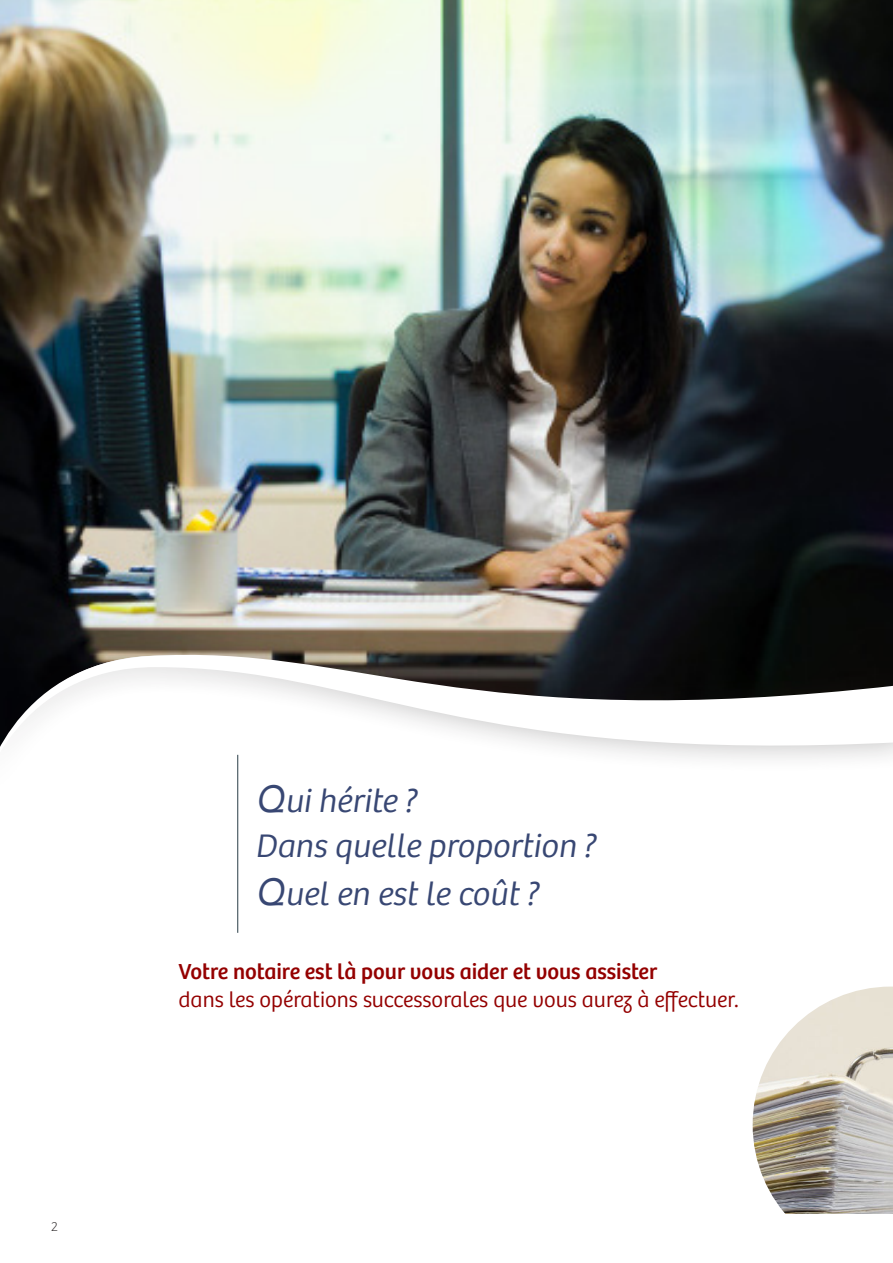
<style>
.page{position:relative;width:893px;height:1263px;background:#fff}
.page>*{position:absolute;margin:0;border:0;box-sizing:border-box;transform-origin:0 0}
.t1{font:300 33.75px/44.7px "Bree";color:#384773}
.t2{font:300 22.5px "Bree";color:#940000}
.t3{font:22.5px "Bree";color:#940000}
.t4{font:100 13.5px "Bree";color:#231f20}
.s1{font-family:"Corbel";font-weight:400;font-size:40.5px}
</style>
<div class="page">
<img style="left:0;top:0;width:893px;height:627px">
<div style="left:0;top:627px;width:893px;height:179px;background:#231f20;opacity:.3"></div>
<svg style="left:0;top:643px;width:893px;height:149px"></svg>
<img style="left:753px;top:986px;width:140px;height:228px">
<hr style="left:237px;top:755px;width:1px;height:178px;background:#293d46">
<p class="t4" style="left:51px;top:1221px;width:8px">2</p>
<h1 class="t1" style="left:255px;top:781px;width:347px"><span class="s1">Q</span>ui hérite ?<br>Dans quelle proportion ?</h1>
<h1 class="t1" style="left:255px;top:874px;width:290px"><span class="s1">Q</span>uel en est le coût ?</h1>
<p class="t3" style="left:179px;top:959px;width:480px">Votre notaire est là pour vous aider et vous assister</p>
<p class="t2" style="left:179px;top:990px;width:562px">dans les opérations successorales que vous aurez à effectuer.</p>
</div>
